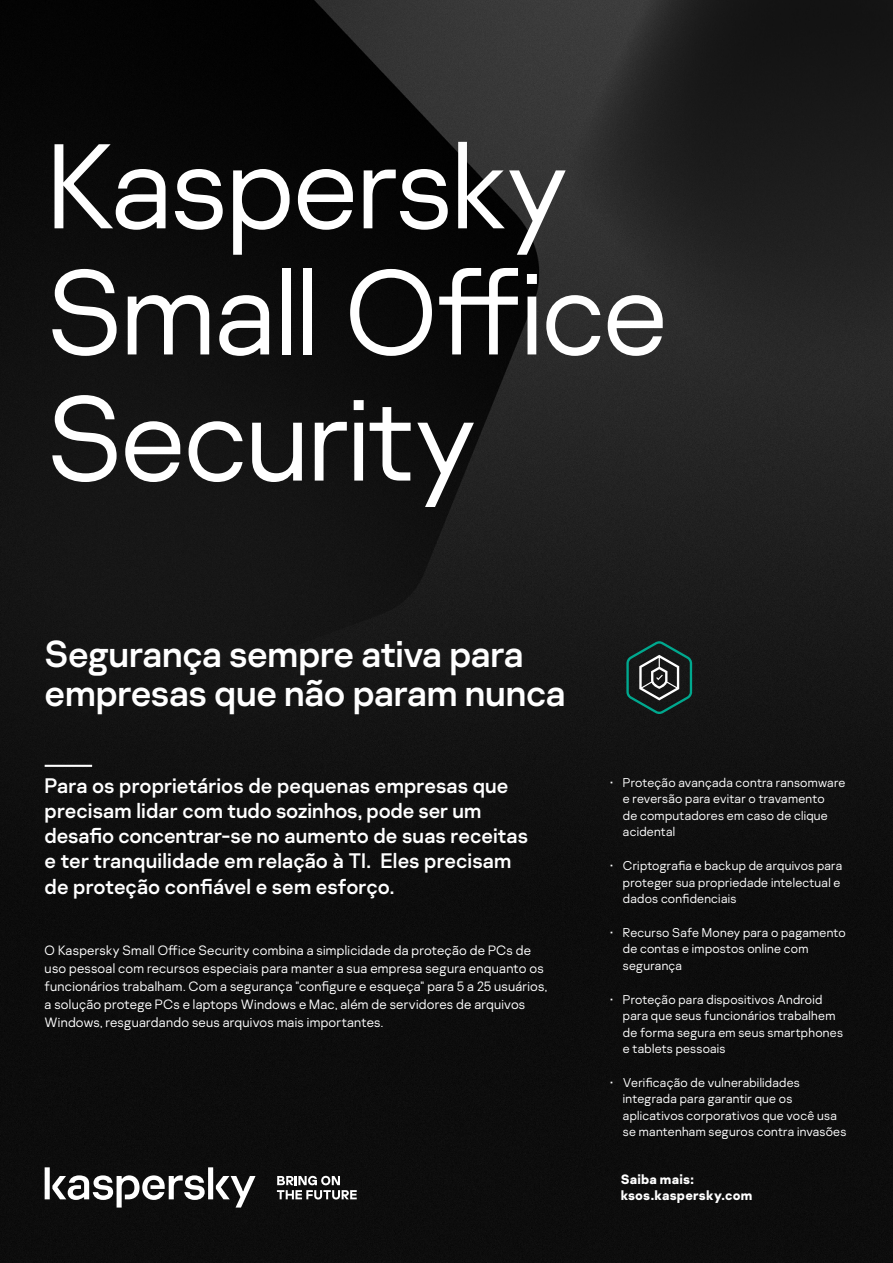
<style>
.page{position:relative;width:893px;height:1263px;background:#fff}
.page>*{position:absolute;margin:0;border:0;box-sizing:border-box;transform-origin:0 0}
.t1{font:300 120.15px/126.1px "Kaspersky Sans";letter-spacing:-.01em;color:#fff}
.t2{font:37.5px/39px "Kaspersky Sans";letter-spacing:-.01em;color:#fff}
.t3{font:21px/25.2px "Kaspersky Sans";color:#fff}
.t4{font:300 13.5px/18px "Kaspersky Sans";letter-spacing:.015em;color:#fff}
.t5{font:700 13.5px/16.2px "Kaspersky Sans";letter-spacing:.015em;color:#fff}
.t6{font:300 12.75px/16.5px "Kaspersky Sans";letter-spacing:.02em;color:#fff}
</style>
<div class="page">
<img style="left:0;top:0;width:893px;height:1263px">
<hr style="left:45px;top:765px;width:47px;height:2px;background:#fff">
<svg style="left:45px;top:1167px;width:211px;height:40px"></svg>
<svg style="left:277px;top:1176px;width:80px;height:23px"></svg>
<svg style="left:626px;top:641px;width:66px;height:73px;background:#2b3c39"></svg>
<h1 class="t1" style="left:47px;top:123px;width:622px">Kaspersky<br>Small Office<br>Security</h1>
<h2 class="t2" style="left:45px;top:634px;width:522px">Segurança sempre ativa para empresas que não param nunca</h2>
<h3 class="t3" style="left:45px;top:773px;width:485px">Para os proprietários de pequenas empresas que precisam lidar com tudo sozinhos, pode ser um desafio concentrar-se no aumento de suas receitas e ter tranquilidade em relação à TI. Eles precisam de proteção confiável e sem esforço.</h3>
<p class="t4" style="left:45px;top:941px;width:504px">O Kaspersky Small Office Security combina a simplicidade da proteção de PCs de uso pessoal com recursos especiais para manter a sua empresa segura enquanto os funcionários trabalham. Com a segurança "configure e esqueça" para 5 a 25 usuários, a solução protege PCs e laptops Windows e Mac, além de servidores de arquivos Windows, resguardando seus arquivos mais importantes.</p>
<p class="t6" style="left:623px;top:774px;width:224px;text-indent:-13px">• Proteção avançada contra ransomware e reversão para evitar o travamento<br>de computadores em caso de clique acidental</p>
<p class="t6" style="left:623px;top:857px;width:221px;text-indent:-13px">• Criptografia e backup de arquivos para proteger sua propriedade intelectual e dados confidenciais</p>
<p class="t6" style="left:623px;top:924px;width:224px;text-indent:-13px">• Recurso Safe Money para o pagamento de contas e impostos online com segurança</p>
<p class="t6" style="left:623px;top:991px;width:222px;text-indent:-13px">• Proteção para dispositivos Android para que seus funcionários trabalhem de forma segura em seus smartphones e tablets pessoais</p>
<p class="t6" style="left:623px;top:1074px;width:225px;text-indent:-13px">• Verificação de vulnerabilidades integrada para garantir que os aplicativos corporativos que você usa se mantenham seguros contra invasões</p>
<p class="t5" style="left:621px;top:1171px;width:133px">Saiba mais: ksos.kaspersky.com</p>
</div>
